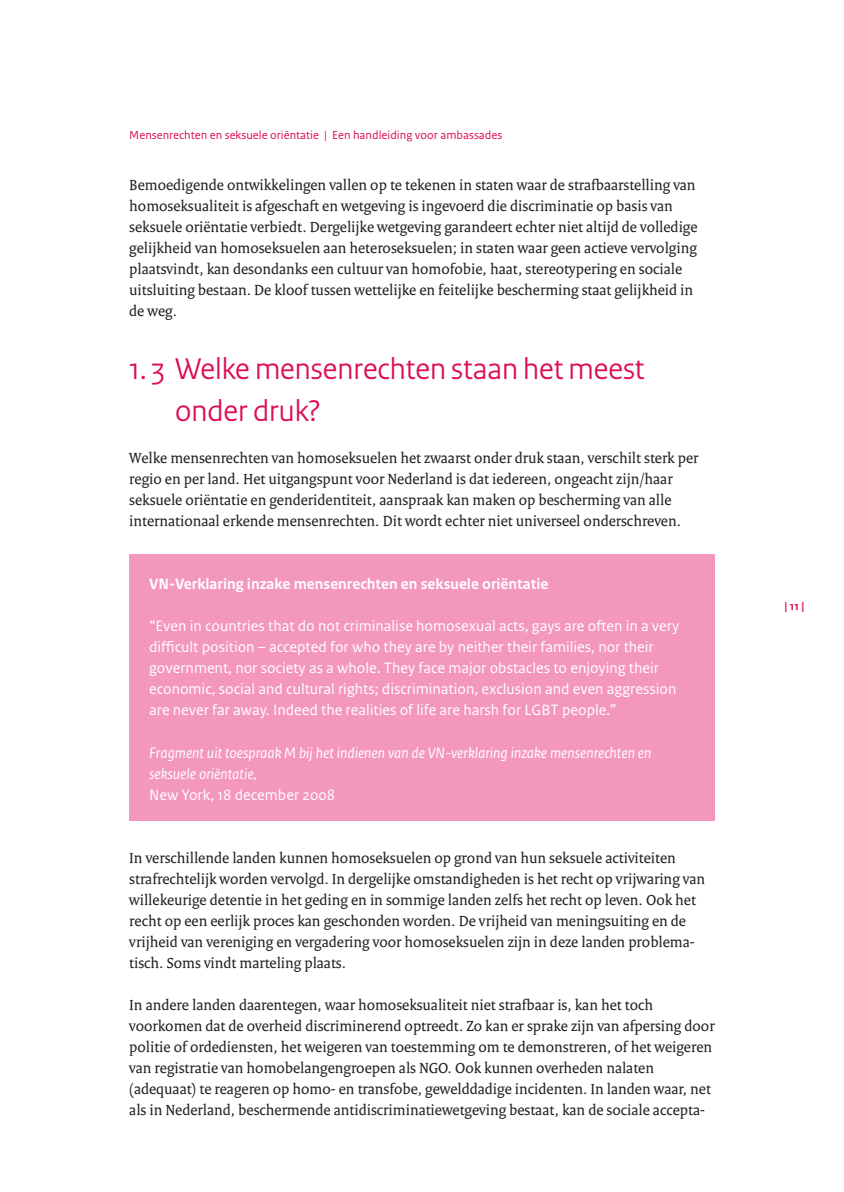
<style>
.page{position:relative;width:844px;height:1192px;background:#fff}
.page>*{position:absolute;margin:0;border:0;box-sizing:border-box;transform-origin:0 0}
.t1{font:31.5px/42px "Rijksoverheid Sans Heading";color:#dc0f50}
.t2{font:15.75px/21px "Rijksoverheid Serif";color:#231f20}
.t3{font:15.75px/21px "Rijksoverheid Sans Text";color:#fff}
.t4{font:italic 15.75px/21px "Rijksoverheid Sans Text";color:#fff}
.t5{font:700 15.75px "Rijksoverheid Sans Text";color:#fff}
.t6{font:12.25px "Rijksoverheid Sans Text";color:#dc0f50}
.t7{font:700 12.25px "Rijksoverheid Sans Text";color:#dc0f50}
</style>
<div class="page">
<div style="left:129px;top:554px;width:586px;height:266px;background:#f497bd"></div>
<p class="t6" style="left:129px;top:128px;width:374px">Mensenrechten en seksuele oriëntatie | Een handleiding voor ambassades</p>
<p class="t2" style="left:129px;top:174px;width:569px">Bemoedigende ontwikkelingen vallen op te tekenen in staten waar de strafbaarstelling van homoseksualiteit is afgeschaft en wetgeving is ingevoerd die discriminatie op basis van seksuele oriëntatie verbiedt. Dergelijke wetgeving garandeert echter niet altijd de volledige gelijkheid van homoseksuelen aan heteroseksuelen; in staten waar geen actieve vervolging plaatsvindt, kan desondanks een cultuur van homofobie, haat, stereotypering en sociale uitsluiting bestaan. De kloof tussen wettelijke en feitelijke bescherming staat gelijkheid in de weg.</p>
<h1 class="t1" style="left:175px;top:348px;width:471px;text-indent:-46px">1. 3 Welke mensenrechten staan het meest onder druk?</h1>
<p class="t2" style="left:129px;top:447px;width:570px">Welke mensenrechten van homoseksuelen het zwaarst onder druk staan, verschilt sterk per regio en per land. Het uitgangspunt voor Nederland is dat iedereen, ongeacht zijn/haar seksuele oriëntatie en genderidentiteit, aanspraak kan maken op bescherming van alle internationaal erkende mensenrechten. Dit wordt echter niet universeel onderschreven.</p>
<p class="t5" style="left:149px;top:575px;width:401px">VN-Verklaring inzake mensenrechten en seksuele oriëntatie</p>
<p class="t3" style="left:149px;top:616px;width:531px">“Even in countries that do not criminalise homosexual acts, gays are often in a very difficult position – accepted for who they are by neither their families, nor their government, nor society as a whole. They face major obstacles to enjoying their economic, social and cultural rights; discrimination, exclusion and even aggression are never far away. Indeed the realities of life are harsh for LGBT people.”</p>
<p class="t4" style="left:149px;top:742px;width:503px">Fragment uit toespraak M bij het indienen van de VN-verklaring inzake mensenrechten en seksuele oriëntatie,</p>
<p class="t3" style="left:149px;top:783px;width:187px">New York, 18 december 2008</p>
<p class="t2" style="left:129px;top:846px;width:577px">In verschillende landen kunnen homoseksuelen op grond van hun seksuele activiteiten strafrechtelijk worden vervolgd. In dergelijke omstandigheden is het recht op vrijwaring van willekeurige detentie in het geding en in sommige landen zelfs het recht op leven. Ook het recht op een eerlijk proces kan geschonden worden. De vrijheid van meningsuiting en de vrijheid van vereniging en vergadering voor homoseksuelen zijn in deze landen problema&shy;tisch. Soms vindt marteling plaats.</p>
<p class="t2" style="left:129px;top:993px;width:586px">In andere landen daarentegen, waar homoseksualiteit niet strafbaar is, kan het toch voorkomen dat de overheid discriminerend optreedt. Zo kan er sprake zijn van afpersing door politie of ordediensten, het weigeren van toestemming om te demonstreren, of het weigeren van registratie van homobelangengroepen als NGO. Ook kunnen overheden nalaten (adequaat) te reageren op homo- en transfobe, gewelddadige incidenten. In landen waar, net als in Nederland, beschermende antidiscriminatiewetgeving bestaat, kan de sociale accepta-</p>
<p class="t7" style="left:784px;top:599px;width:21px">| 11 |</p>
</div>
